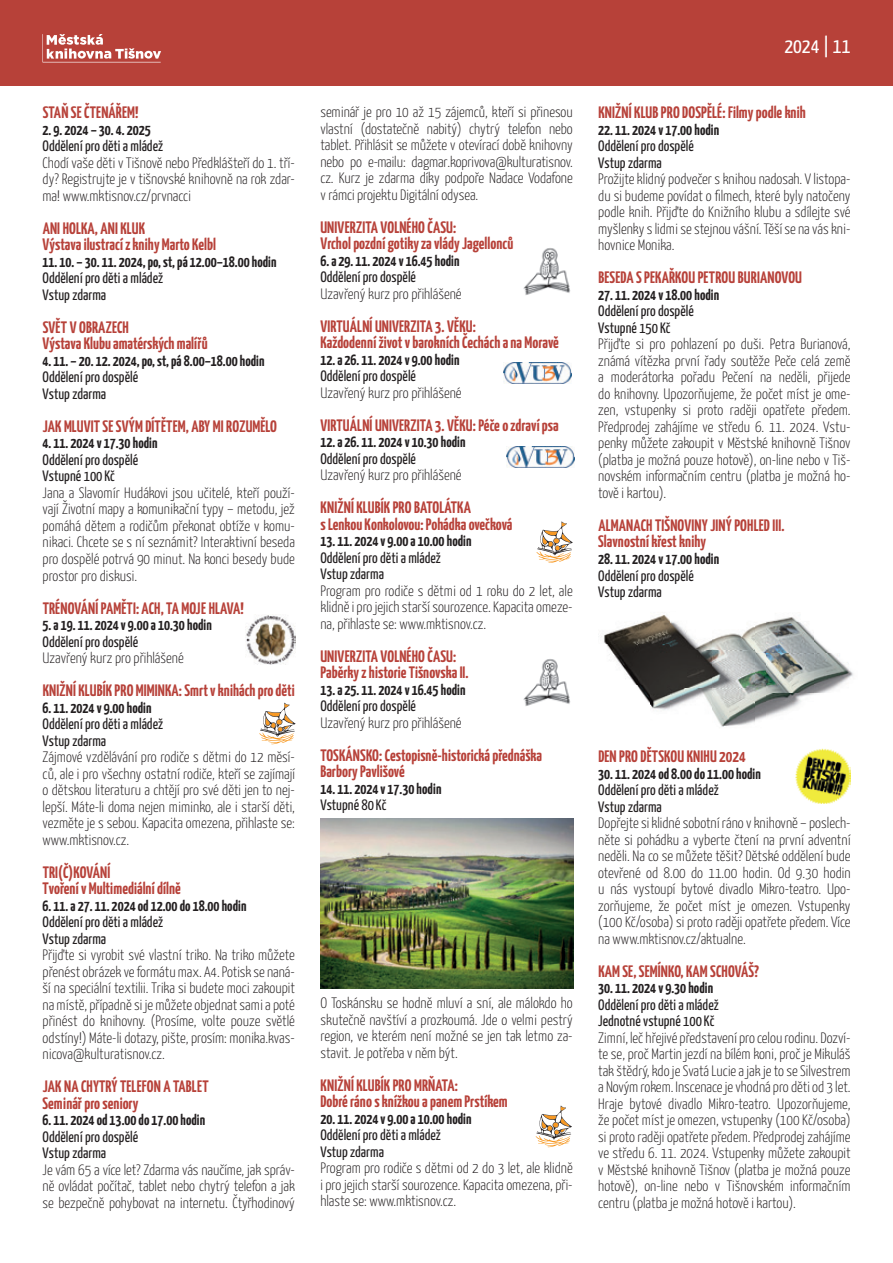
<style>
.page{position:relative;width:893px;height:1263px;background:#fff}
.page>*{position:absolute;margin:0;border:0;box-sizing:border-box;transform-origin:0 0}
.t1{font:21px "Yanone Kaffeesatz";color:#fff}
.t2{font:700 16.5px/16.5px "Yanone Kaffeesatz";color:#b74139}
.t3{font:300 15px/16.5px "Yanone Kaffeesatz";color:#231f20}
.t4{font:700 15px/16.5px "Yanone Kaffeesatz";color:#231f20}
.t5{font:15px/16.5px "Yanone Kaffeesatz";color:#231f20}
.s1{font-weight:700}
.s2{font-weight:400}
.s3{font-weight:300}
</style>
<div class="page">
<div style="left:0;top:0;width:893px;height:85px;background:#b74139"></div>
<svg style="left:43px;top:34px;width:118px;height:28px"></svg>
<svg style="left:259px;top:703px;width:37px;height:41px"></svg>
<svg style="left:536px;top:1106px;width:36px;height:41px"></svg>
<svg style="left:537px;top:521px;width:36px;height:42px"></svg>
<img style="left:523px;top:248px;width:48px;height:47px">
<img style="left:523px;top:659px;width:48px;height:47px">
<img style="left:503px;top:362px;width:69px;height:22px">
<img style="left:506px;top:446px;width:68px;height:22px">
<img style="left:246px;top:615px;width:50px;height:50px">
<img style="left:321px;top:818px;width:252px;height:170px">
<img style="left:755px;top:617px;width:98px;height:77px">
<img style="left:721px;top:694px;width:93px;height:33px">
<img style="left:604px;top:615px;width:67px;height:29px">
<img style="left:606px;top:644px;width:65px;height:66px">
<img style="left:671px;top:621px;width:84px;height:105px">
<img style="left:795px;top:748px;width:55px;height:56px">
<p class="t2" style="left:43px;top:104px;width:97px">STAŇ SE ČTENÁŘEM!</p>
<p class="t3" style="left:43px;top:121px;width:254px"><span class="s1">2. 9. 2024 – 30. 4. 2025<br></span><span class="s2">Oddělení pro děti a mládež<br></span>Chodí vaše děti v Tišnově nebo Předklášteří do 1. tří&shy;dy? Registrujte je v tišnovské knihovně na rok zdar&shy;ma! www.mktisnov.cz/prvnacci</p>
<p class="t2" style="left:43px;top:220px;width:175px">ANI HOLKA, ANI KLUK<br>Výstava ilustrací z knihy Marto Kelbl</p>
<p class="t4" style="left:43px;top:253px;width:236px">11. 10. – 30. 11. 2024, po, st, pá 12.00–18.00 hodin<br><span class="s2">Oddělení pro děti a mládež<br>Vstup zdarma</span></p>
<p class="t2" style="left:43px;top:319px;width:166px">SVĚT V OBRAZECH<br>Výstava Klubu amatérských malířů</p>
<p class="t4" style="left:43px;top:352px;width:224px">4. 11. – 20. 12. 2024, po, st, pá 8.00–18.00 hodin<br><span class="s2">Oddělení pro dospělé<br>Vstup zdarma</span></p>
<p class="t2" style="left:43px;top:418px;width:236px">JAK MLUVIT SE SVÝM DÍTĚTEM, ABY MI ROZUMĚLO</p>
<p class="t3" style="left:43px;top:435px;width:254px"><span class="s1">4. 11. 2024 v 17.30 hodin<br></span><span class="s2">Oddělení pro dospělé<br>Vstupné 100 Kč<br></span>Jana a Slavomír Hudákovi jsou učitelé, kteří použí&shy;vají Životní mapy a komunikační typy – metodu, jež pomáhá dětem a rodičům překonat obtíže v komu&shy;nikaci. Chcete se s ní seznámit? Interaktivní beseda pro dospělé potrvá 90 minut. Na konci besedy bude prostor pro diskusi.</p>
<p class="t2" style="left:43px;top:599px;width:203px">TRÉNOVÁNÍ PAMĚTI: ACH, TA MOJE HLAVA!</p>
<p class="t4" style="left:43px;top:616px;width:171px">5. a 19. 11. 2024 v 9.00 a 10.30 hodin<br><span class="s2">Oddělení pro dospělé<br></span><span class="s3">Uzavřený kurz pro přihlášené</span></p>
<p class="t2" style="left:43px;top:682px;width:254px">KNIŽNÍ KLUBÍK PRO MIMINKA:Smrt v knihách pro děti</p>
<p class="t3" style="left:43px;top:699px;width:254px"><span class="s1">6. 11. 2024 v 9.00 hodin<br></span><span class="s2">Oddělení pro děti a mládež<br>Vstup zdarma<br></span>Zájmové vzdělávání pro rodiče s dětmi do 12 měsí&shy;ců, ale i pro všechny ostatní rodiče, kteří se zajímají o dětskou literaturu a chtějí pro své děti jen to nej&shy;lepší. Máte-li doma nejen miminko, ale i starší děti, vezměte je s sebou. Kapacita omezena, přihlaste se: www.mktisnov.cz.</p>
<p class="t2" style="left:43px;top:863px;width:140px">TRI(Č)KOVÁNÍ<br>Tvoření v Multimediální dílně</p>
<p class="t3" style="left:43px;top:897px;width:254px"><span class="s1">6. 11. a 27. 11. 2024 od 12.00 do 18.00 hodin<br></span><span class="s2">Oddělení pro děti a mládež<br>Vstup zdarma<br></span>Přijďte si vyrobit své vlastní triko. Na triko můžete přenést obrázek ve formátu max. A4. Potisk se naná&shy;ší na speciální textilii. Trika si budete moci zakoupit na místě, případně si je můžete objednat sami a poté přinést do knihovny. (Prosíme, volte pouze světlé odstíny!) Máte-li dotazy, pište, prosím: monika.kvas&shy;nicova@kulturatisnov.cz.</p>
<p class="t2" style="left:43px;top:1078px;width:168px">JAK NA CHYTRÝ TELEFON A TABLET<br>Seminář pro seniory</p>
<p class="t3" style="left:43px;top:1111px;width:254px"><span class="s1">6. 11. 2024 od 13.00 do 17.00 hodin<br></span><span class="s2">Oddělení pro dospělé<br>Vstup zdarma<br></span>Je vám 65 a více let? Zdarma vás naučíme, jak správ&shy;ně ovládat počítač, tablet nebo chytrý telefon a jak se bezpečně pohybovat na internetu. Čtyřhodinový</p>
<p class="t3" style="left:320px;top:104px;width:254px;text-align:justify">seminář je pro 10 až 15 zájemců, kteří si přinesou vlastní (dostatečně nabitý) chytrý telefon nebo tablet. Přihlásit se můžete v otevírací době knihovny nebo po e-mailu: dagmar.koprivova@kulturatisnov. cz. Kurz je zdarma díky podpoře Nadace Vodafone v rámci projektu Digitální odysea.</p>
<p class="t2" style="left:320px;top:219px;width:194px">UNIVERZITA VOLNÉHO ČASU:<br>Vrchol pozdní gotiky za vlády Jagellonců</p>
<p class="t3" style="left:320px;top:252px;width:143px"><span class="s1">6. a 29. 11. 2024 v 16.45 hodin<br></span><span class="s2">Oddělení pro dospělé<br></span>Uzavřený kurz pro přihlášené</p>
<p class="t2" style="left:320px;top:318px;width:240px">VIRTUÁLNÍ UNIVERZITA 3. VĚKU:<br>Každodenní život v barokních Čechách a na Moravě</p>
<p class="t3" style="left:320px;top:351px;width:143px"><span class="s1">12. a 26. 11. 2024 v 9.00 hodin<br></span><span class="s2">Oddělení pro dospělé<br></span>Uzavřený kurz pro přihlášené</p>
<p class="t2" style="left:320px;top:417px;width:240px">VIRTUÁLNÍ UNIVERZITA 3. VĚKU:Péče o zdraví psa</p>
<p class="t4" style="left:320px;top:434px;width:147px">12. a 26. 11. 2024 v 10.30 hodin<br><span class="s2">Oddělení pro dospělé<br></span><span class="s3">Uzavřený kurz pro přihlášené</span></p>
<p class="t2" style="left:320px;top:499px;width:194px">KNIŽNÍ KLUBÍK PRO BATOLÁTKA<br>s Lenkou Konkoľovou: Pohádka ovečková</p>
<p class="t3" style="left:320px;top:533px;width:254px"><span class="s1">13. 11. 2024 v 9.00 a 10.00 hodin<br></span><span class="s2">Oddělení pro děti a mládež<br>Vstup zdarma<br></span>Program pro rodiče s dětmi od 1 roku do 2 let, ale klidně i pro jejich starší sourozence. Kapacita omeze&shy;na, přihlaste se: www.mktisnov.cz.</p>
<p class="t2" style="left:320px;top:648px;width:150px">UNIVERZITA VOLNÉHO ČASU:<br>Paběrky z historie Tišnovska II.</p>
<p class="t4" style="left:320px;top:681px;width:147px">13. a 25. 11. 2024 v 16.45 hodin<br><span class="s2">Oddělení pro dospělé<br></span><span class="s3">Uzavřený kurz pro přihlášené</span></p>
<p class="t2" style="left:320px;top:747px;width:223px">TOSKÁNSKO: Cestopisně-historická přednáška<br>Barbory Pavlišové</p>
<p class="t4" style="left:320px;top:780px;width:122px">14. 11. 2024 v 17.30 hodin<br><span class="s2">Vstupné 80 Kč</span></p>
<p class="t3" style="left:320px;top:995px;width:254px;text-align:justify">O Toskánsku se hodně mluví a sní, ale málokdo ho skutečně navštíví a prozkoumá. Jde o velmi pestrý region, ve kterém není možné se jen tak letmo za&shy;stavit. Je potřeba v něm být.</p>
<p class="t2" style="left:320px;top:1077px;width:189px">KNIŽNÍ KLUBÍK PRO MRŇATA:<br>Dobré ráno s knížkou a panem Prstíkem</p>
<p class="t3" style="left:320px;top:1110px;width:254px"><span class="s1">20. 11. 2024 v 9.00 a 10.00 hodin<br></span><span class="s2">Oddělení pro děti a mládež<br>Vstup zdarma<br></span>Program pro rodiče s dětmi od 2 do 3 let, ale klidně i pro jejich starší sourozence. Kapacita omezena, při&shy;hlaste se: www.mktisnov.cz.</p>
<p class="t1" style="left:784px;top:33px;width:68px">2024 | 11</p>
<p class="t2" style="left:598px;top:104px;width:209px">KNIŽNÍ KLUB PRO DOSPĚLÉ: Filmy podle knih</p>
<p class="t3" style="left:598px;top:121px;width:254px"><span class="s1">22. 11. 2024 v 17.00 hodin<br></span><span class="s2">Oddělení pro dospělé<br>Vstup zdarma<br></span>Prožijte klidný podvečer s knihou nadosah. V listopa&shy;du si budeme povídat o filmech, které byly natočeny podle knih. Přijďte do Knižního klubu a sdílejte své myšlenky s lidmi se stejnou vášní. Těší se na vás kni&shy;hovnice Monika.</p>
<p class="t2" style="left:598px;top:269px;width:205px">BESEDA S PEKAŘKOU PETROU BURIANOVOU</p>
<p class="t3" style="left:598px;top:286px;width:254px"><span class="s1">27. 11. 2024 v 18.00 hodin<br></span><span class="s2">Oddělení pro dospělé<br>Vstupné 150 Kč<br></span>Přijďte si pro pohlazení po duši. Petra Burianová, známá vítězka první řady soutěže Peče celá země a moderátorka pořadu Pečení na neděli, přijede do knihovny. Upozorňujeme, že počet míst je ome&shy;zen, vstupenky si proto raději opatřete předem.<br>Předprodej zahájíme ve středu 6. 11. 2024. Vstu&shy;penky můžete zakoupit v Městské knihovně Tišnov (platba je možná pouze hotově), on-line nebo v Tiš&shy;novském informačním centru (platba je možná ho&shy;tově i kartou).</p>
<p class="t2" style="left:598px;top:517px;width:188px">ALMANACH TIŠNOVINY JINÝ POHLED III.<br>Slavnostní křest knihy</p>
<p class="t5" style="left:598px;top:550px;width:122px"><span class="s1">28. 11. 2024 v 17.00 hodin<br></span>Oddělení pro dospělé<br>Vstup zdarma</p>
<p class="t2" style="left:598px;top:748px;width:149px">DEN PRO DĚTSKOU KNIHU 2024</p>
<p class="t3" style="left:598px;top:765px;width:254px"><span class="s1">30. 11. 2024 od 8.00 do 11.00 hodin<br></span><span class="s2">Oddělení pro děti a mládež<br>Vstup zdarma<br></span>Dopřejte si klidné sobotní ráno v knihovně – poslech&shy;něte si pohádku a vyberte čtení na první adventní neděli. Na co se můžete těšit? Dětské oddělení bude otevřené od 8.00 do 11.00 hodin. Od 9.30 hodin u nás vystoupí bytové divadlo Mikro-teatro. Upo&shy;zorňujeme, že počet míst je omezen. Vstupenky (100 Kč/osoba) si proto raději opatřete předem. Více na www.mktisnov.cz/aktualne.</p>
<p class="t2" style="left:598px;top:962px;width:162px">KAM SE, SEMÍNKO, KAM SCHOVÁŠ?</p>
<p class="t3" style="left:598px;top:979px;width:254px"><span class="s1">30. 11. 2024 v 9.30 hodin<br></span><span class="s2">Oddělení pro děti a mládež<br>Jednotné vstupné 100 Kč<br></span>Zimní, leč hřejivé představení pro celou rodinu. Dozví&shy;te se, proč Martin jezdí na bílém koni, proč je Mikuláš tak štědrý, kdo je Svatá Lucie a jak je to se Silvestrem a Novým rokem. Inscenace je vhodná pro děti od 3 let.<br>Hraje bytové divadlo Mikro-teatro. Upozorňujeme, že počet míst je omezen, vstupenky (100 Kč/osoba) si proto raději opatřete předem. Předprodej zahájíme ve středu 6. 11. 2024. Vstupenky můžete zakoupit v Městské knihovně Tišnov (platba je možná pouze hotově), on-line nebo v Tišnovském informačním centru (platba je možná hotově i kartou).</p>
</div>
